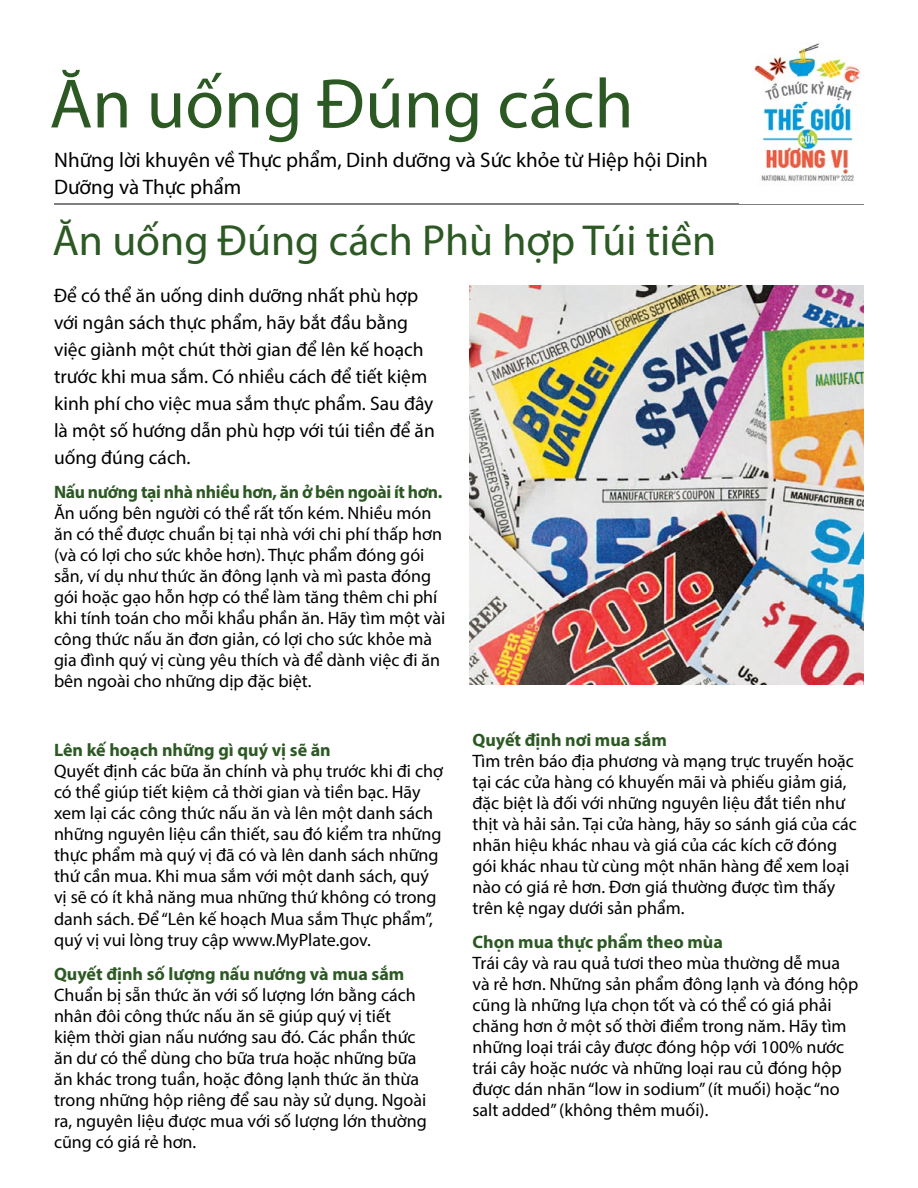
<style>
.page{position:relative;width:918px;height:1188px;background:#fff}
.page>*{position:absolute;margin:0;border:0;box-sizing:border-box;transform-origin:0 0}
.t1{font:70.5px "Myriad Pro";color:#2c5923}
.t2{font:43.5px "Myriad Pro";color:#2c5923}
.t3{font:21px/27px "Myriad Pro";color:#000}
.t4{font:19.5px/27px "Myriad Pro";color:#000}
.t5{font:18px/21px "Myriad Pro";color:#000}
.t6{font:700 18px "Myriad Pro";color:#2c5923}
.t7{font:700 18px "Myriad Pro";letter-spacing:-.02em;color:#2c5923}
</style>
<div class="page">
<hr style="left:54px;top:204px;width:810px;height:1px;background:#000">
<img style="left:470px;top:285px;width:394px;height:400px">
<img style="left:754px;top:43px;width:106px;height:138px">
<h1 class="t1" style="left:50px;top:60px;width:586px">Ăn uống Đúng cách</h1>
<p class="t3" style="left:54px;top:146px;width:655px">Những lời khuyên về Thực phẩm, Dinh dưỡng và Sức khỏe từ Hiệp hội Dinh<br>Dưỡng và Thực phẩm</p>
<h2 class="t2" style="left:52px;top:214px;width:665px">Ăn uống Đúng cách Phù hợp Túi tiền</h2>
<p class="t4" style="left:54px;top:282px;width:382px">Để có thể ăn uống dinh dưỡng nhất phù hợp với ngân sách thực phẩm, hãy bắt đầu bằng việc giành một chút thời gian để lên kế hoạch trước khi mua sắm. Có nhiều cách để tiết kiệm kinh phí cho việc mua sắm thực phẩm. Sau đây là một số hướng dẫn phù hợp với túi tiền để ăn uống đúng cách.</p>
<p class="t7" style="left:54px;top:481px;width:390px">Nấu nướng tại nhà nhiều hơn, ăn ở bên ngoài ít hơn.</p>
<p class="t5" style="left:54px;top:503px;width:393px">Ăn uống bên người có thể rất tốn kém. Nhiều món ăn có thể được chuẩn bị tại nhà với chi phí thấp hơn (và có lợi cho sức khỏe hơn). Thực phẩm đóng gói sẵn, ví dụ như thức ăn đông lạnh và mì pasta đóng gói hoặc gạo hỗn hợp có thể làm tăng thêm chi phí khi tính toán cho mỗi khẩu phần ăn. Hãy tìm một vài công thức nấu ăn đơn giản, có lợi cho sức khỏe mà gia đình quý vị cùng yêu thích và để dành việc đi ăn bên ngoài cho những dịp đặc biệt.</p>
<p class="t6" style="left:54px;top:739px;width:278px">Lên kế hoạch những gì quý vị sẽ ăn</p>
<p class="t5" style="left:54px;top:761px;width:391px">Quyết định các bữa ăn chính và phụ trước khi đi chợ có thể giúp tiết kiệm cả thời gian và tiền bạc. Hãy xem lại các công thức nấu ăn và lên một danh sách những nguyên liệu cần thiết, sau đó kiểm tra những thực phẩm mà quý vị đã có và lên danh sách những thứ cần mua. Khi mua sắm với một danh sách, quý vị sẽ có ít khả năng mua những thứ không có trong danh sách. Để “Lên kế hoạch Mua sắm Thực phẩm”, quý vị vui lòng truy cập www.MyPlate.gov.</p>
<p class="t6" style="left:54px;top:962px;width:352px">Quyết định số lượng nấu nướng và mua sắm</p>
<p class="t5" style="left:54px;top:984px;width:374px">Chuẩn bị sẵn thức ăn với số lượng lớn bằng cách nhân đôi công thức nấu ăn sẽ giúp quý vị tiết kiệm thời gian nấu nướng sau đó. Các phần thức ăn dư có thể dùng cho bữa trưa hoặc những bữa ăn khác trong tuần, hoặc đông lạnh thức ăn thừa trong những hộp riêng để sau này sử dụng. Ngoài ra, nguyên liệu được mua với số lượng lớn thường cũng có giá rẻ hơn.</p>
<p class="t6" style="left:472px;top:728px;width:196px">Quyết định nơi mua sắm</p>
<p class="t5" style="left:472px;top:750px;width:386px">Tìm trên báo địa phương và mạng trực truyến hoặc tại các cửa hàng có khuyến mãi và phiếu giảm giá, đặc biệt là đối với những nguyên liệu đắt tiền như thịt và hải sản. Tại cửa hàng, hãy so sánh giá của các nhãn hiệu khác nhau và giá của các kích cỡ đóng gói khác nhau từ cùng một nhãn hàng để xem loại nào có giá rẻ hơn. Đơn giá thường được tìm thấy trên kệ ngay dưới sản phẩm.</p>
<p class="t6" style="left:472px;top:930px;width:252px">Chọn mua thực phẩm theo mùa</p>
<p class="t5" style="left:472px;top:952px;width:387px">Trái cây và rau quả tươi theo mùa thường dễ mua và rẻ hơn. Những sản phẩm đông lạnh và đóng hộp cũng là những lựa chọn tốt và có thể có giá phải chăng hơn ở một số thời điểm trong năm. Hãy tìm những loại trái cây được đóng hộp với 100% nước trái cây hoặc nước và những loại rau củ đóng hộp được dán nhãn “low in sodium” (ít muối) hoặc “no salt added” (không thêm muối).</p>
</div>
